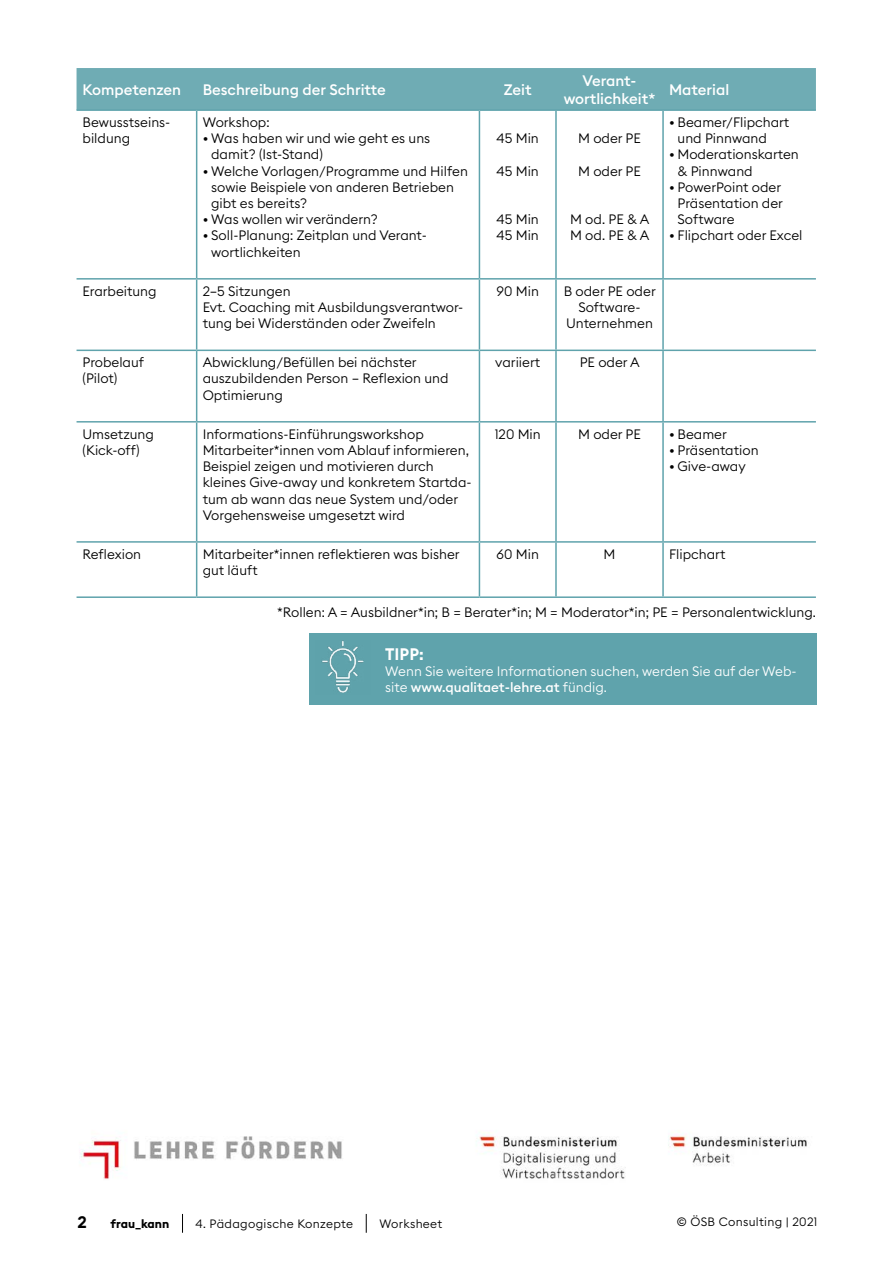
<style>
.page{position:relative;width:893px;height:1263px;background:#fff}
.page>*{position:absolute;margin:0;border:0;box-sizing:border-box;transform-origin:0 0}
.t1{font:600 16.5px "Euclid Square";color:#fff}
.t2{font:600 16.5px "Euclid Square";color:#000}
.t3{font:500 15px/18px "Euclid Square";color:#fff;text-align:center}
.t4{font:300 13.5px/16.2px "Euclid Square";color:#000}
.t5{font:300 13.5px/16.2px "Euclid Square";color:#fff}
.t6{font:300 12px "Euclid Square";letter-spacing:.025em;color:#000}
.t7{font:700 12px "Euclid Square";color:#000}
.s1{font-weight:500}
</style>
<div class="page">
<svg style="left:366px;top:1214px;width:1px;height:19px"></svg>
<svg style="left:182px;top:1214px;width:1px;height:19px"></svg>
<img style="left:80px;top:1131px;width:727px;height:48px">
<div style="left:77px;top:68px;width:739px;height:41px;background:#6facb4"></div>
<hr style="left:196px;top:111px;width:1px;height:167px;background:#5fa3ac">
<hr style="left:479px;top:111px;width:1px;height:167px;background:#5fa3ac">
<hr style="left:555px;top:111px;width:2px;height:167px;background:#5fa3ac">
<hr style="left:662px;top:111px;width:2px;height:167px;background:#5fa3ac">
<hr style="left:196px;top:280px;width:1px;height:70px;background:#5fa3ac">
<hr style="left:479px;top:280px;width:1px;height:70px;background:#5fa3ac">
<hr style="left:555px;top:280px;width:2px;height:70px;background:#5fa3ac">
<hr style="left:662px;top:280px;width:2px;height:70px;background:#5fa3ac">
<hr style="left:196px;top:351px;width:1px;height:70px;background:#5fa3ac">
<hr style="left:479px;top:351px;width:1px;height:70px;background:#5fa3ac">
<hr style="left:555px;top:351px;width:2px;height:70px;background:#5fa3ac">
<hr style="left:662px;top:351px;width:2px;height:70px;background:#5fa3ac">
<hr style="left:196px;top:423px;width:1px;height:118px;background:#5fa3ac">
<hr style="left:479px;top:423px;width:1px;height:118px;background:#5fa3ac">
<hr style="left:555px;top:423px;width:2px;height:118px;background:#5fa3ac">
<hr style="left:662px;top:423px;width:2px;height:118px;background:#5fa3ac">
<hr style="left:196px;top:543px;width:1px;height:53px;background:#5fa3ac">
<hr style="left:479px;top:543px;width:1px;height:53px;background:#5fa3ac">
<hr style="left:555px;top:543px;width:2px;height:53px;background:#5fa3ac">
<hr style="left:662px;top:543px;width:2px;height:53px;background:#5fa3ac">
<hr style="left:77px;top:109px;width:120px;height:2px;background:#5fa3ac">
<hr style="left:197px;top:109px;width:282px;height:2px;background:#5fa3ac">
<hr style="left:479px;top:109px;width:77px;height:2px;background:#5fa3ac">
<hr style="left:556px;top:109px;width:107px;height:2px;background:#5fa3ac">
<hr style="left:663px;top:109px;width:153px;height:2px;background:#5fa3ac">
<hr style="left:77px;top:278px;width:120px;height:2px;background:#5fa3ac">
<hr style="left:197px;top:278px;width:282px;height:2px;background:#5fa3ac">
<hr style="left:479px;top:278px;width:77px;height:2px;background:#5fa3ac">
<hr style="left:556px;top:278px;width:107px;height:2px;background:#5fa3ac">
<hr style="left:663px;top:278px;width:153px;height:2px;background:#5fa3ac">
<hr style="left:77px;top:350px;width:120px;height:1px;background:#5fa3ac">
<hr style="left:197px;top:350px;width:282px;height:1px;background:#5fa3ac">
<hr style="left:479px;top:350px;width:77px;height:1px;background:#5fa3ac">
<hr style="left:556px;top:350px;width:107px;height:1px;background:#5fa3ac">
<hr style="left:663px;top:350px;width:153px;height:1px;background:#5fa3ac">
<hr style="left:77px;top:421px;width:120px;height:2px;background:#5fa3ac">
<hr style="left:197px;top:421px;width:282px;height:2px;background:#5fa3ac">
<hr style="left:479px;top:421px;width:77px;height:2px;background:#5fa3ac">
<hr style="left:556px;top:421px;width:107px;height:2px;background:#5fa3ac">
<hr style="left:663px;top:421px;width:153px;height:2px;background:#5fa3ac">
<hr style="left:77px;top:541px;width:120px;height:2px;background:#5fa3ac">
<hr style="left:197px;top:541px;width:282px;height:2px;background:#5fa3ac">
<hr style="left:479px;top:541px;width:77px;height:2px;background:#5fa3ac">
<hr style="left:556px;top:541px;width:107px;height:2px;background:#5fa3ac">
<hr style="left:663px;top:541px;width:153px;height:2px;background:#5fa3ac">
<hr style="left:77px;top:596px;width:120px;height:2px;background:#5fa3ac">
<hr style="left:197px;top:596px;width:282px;height:2px;background:#5fa3ac">
<hr style="left:479px;top:596px;width:77px;height:2px;background:#5fa3ac">
<hr style="left:556px;top:596px;width:107px;height:2px;background:#5fa3ac">
<hr style="left:663px;top:596px;width:153px;height:2px;background:#5fa3ac">
<div style="left:309px;top:634px;width:507px;height:71px;background:#5fa3ac"></div>
<img style="left:322px;top:640px;width:42px;height:53px">
<p class="t3" style="left:83px;top:81px;width:100px">Kompetenzen</p>
<p class="t3" style="left:203px;top:81px;width:185px">Beschreibung der Schritte</p>
<p class="t3" style="left:504px;top:81px;width:29px">Zeit</p>
<p class="t3" style="left:564px;top:72px;width:93px">Verant&shy;wortlichkeit*</p>
<p class="t3" style="left:669px;top:81px;width:62px">Material</p>
<p class="t4" style="left:83px;top:114px;width:89px">Bewusstseins&shy;bildung</p>
<p class="t4" style="left:203px;top:114px;width:69px">Workshop:</p>
<p class="t4" style="left:678px;top:114px;width:113px;text-indent:-9px">• Beamer/Flipchart und Pinnwand</p>
<p class="t4" style="left:678px;top:146px;width:123px;text-indent:-9px">• Moderationskarten &amp; Pinnwand</p>
<p class="t4" style="left:678px;top:179px;width:107px;text-indent:-9px">• PowerPoint oder<br>Präsentation der<br>Software</p>
<p class="t4" style="left:669px;top:227px;width:135px">• Flipchart oder Excel</p>
<p class="t4" style="left:211px;top:130px;width:221px;text-indent:-9px">• Was haben wir und wie geht es uns damit? (Ist-Stand)</p>
<p class="t4" style="left:211px;top:163px;width:258px;text-indent:-9px">• Welche Vorlagen/Programme und Hilfen sowie Beispiele von anderen Betrieben gibt es bereits?</p>
<p class="t4" style="left:203px;top:211px;width:177px">• Was wollen wir verändern?</p>
<p class="t4" style="left:211px;top:227px;width:217px;text-indent:-9px">• Soll-Planung: Zeitplan und Verant&shy;wortlichkeiten</p>
<p class="t4" style="left:497px;top:130px;width:44px">45 Min</p>
<p class="t4" style="left:497px;top:163px;width:44px">45 Min</p>
<p class="t4" style="left:497px;top:211px;width:44px">45 Min<br>45 Min</p>
<p class="t4" style="left:578px;top:130px;width:64px">M oder PE</p>
<p class="t4" style="left:578px;top:163px;width:64px">M oder PE</p>
<p class="t4" style="left:570px;top:211px;width:81px">M od. PE &amp; A<br>M od. PE &amp; A</p>
<p class="t4" style="left:83px;top:283px;width:76px">Erarbeitung</p>
<p class="t4" style="left:203px;top:283px;width:262px">2–5 Sitzungen<br>Evt. Coaching mit Ausbildungsverantwor&shy;tung bei Widerständen oder Zweifeln</p>
<p class="t4" style="left:497px;top:283px;width:44px">90 Min</p>
<p class="t4" style="left:564px;top:283px;width:94px;text-align:center">B oder PE oder<br>Software-<br>Unternehmen</p>
<p class="t4" style="left:83px;top:354px;width:63px">Probelauf (Pilot)</p>
<p class="t4" style="left:203px;top:354px;width:247px">Abwicklung/Befüllen bei nächster auszubildenden Person – Reflexion und<br>Optimierung</p>
<p class="t4" style="left:495px;top:354px;width:46px">variiert</p>
<p class="t4" style="left:580px;top:354px;width:62px">PE oder A</p>
<p class="t4" style="left:83px;top:426px;width:73px">Umsetzung (Kick-off)</p>
<p class="t4" style="left:203px;top:426px;width:271px">Informations-Einführungsworkshop Mitarbeiter*innen vom Ablauf informieren, Beispiel zeigen und motivieren durch kleines Give-away und konkretem Startda&shy;tum ab wann das neue System und/oder Vorgehensweise umgesetzt wird</p>
<p class="t4" style="left:495px;top:426px;width:48px">120 Min</p>
<p class="t4" style="left:578px;top:426px;width:64px">M oder PE</p>
<p class="t4" style="left:669px;top:426px;width:59px">• Beamer</p>
<p class="t4" style="left:669px;top:442px;width:91px">• Präsentation</p>
<p class="t4" style="left:669px;top:458px;width:78px">• Give-away</p>
<p class="t4" style="left:83px;top:546px;width:60px">Reflexion</p>
<p class="t4" style="left:203px;top:546px;width:258px">Mitarbeiter*innen reflektieren was bisher gut läuft</p>
<p class="t4" style="left:497px;top:546px;width:44px">60 Min</p>
<p class="t4" style="left:604px;top:546px;width:13px">M</p>
<p class="t4" style="left:669px;top:546px;width:58px">Flipchart</p>
<p class="t4" style="left:277px;top:603px;width:540px">*Rollen: A = Ausbildner*in; B = Berater*in; M = Moderator*in; PE = Personalentwicklung.</p>
<p class="t1" style="left:385px;top:643px;width:40px">TIPP:</p>
<p class="t5" style="left:385px;top:663px;width:413px">Wenn Sie weitere Informationen suchen, werden Sie auf der Web&shy;site <span class="s1">www.qualitaet-lehre.at</span> fündig.</p>
<p class="t2" style="left:78px;top:1212px;width:11px">2</p>
<p class="t7" style="left:111px;top:1216px;width:60px">frau_kann</p>
<p class="t6" style="left:196px;top:1216px;width:159px">4. Pädagogische Konzepte</p>
<p class="t6" style="left:379px;top:1216px;width:64px">Worksheet</p>
<p class="t6" style="left:677px;top:1214px;width:142px">© ÖSB Consulting | 2021</p>
</div>
